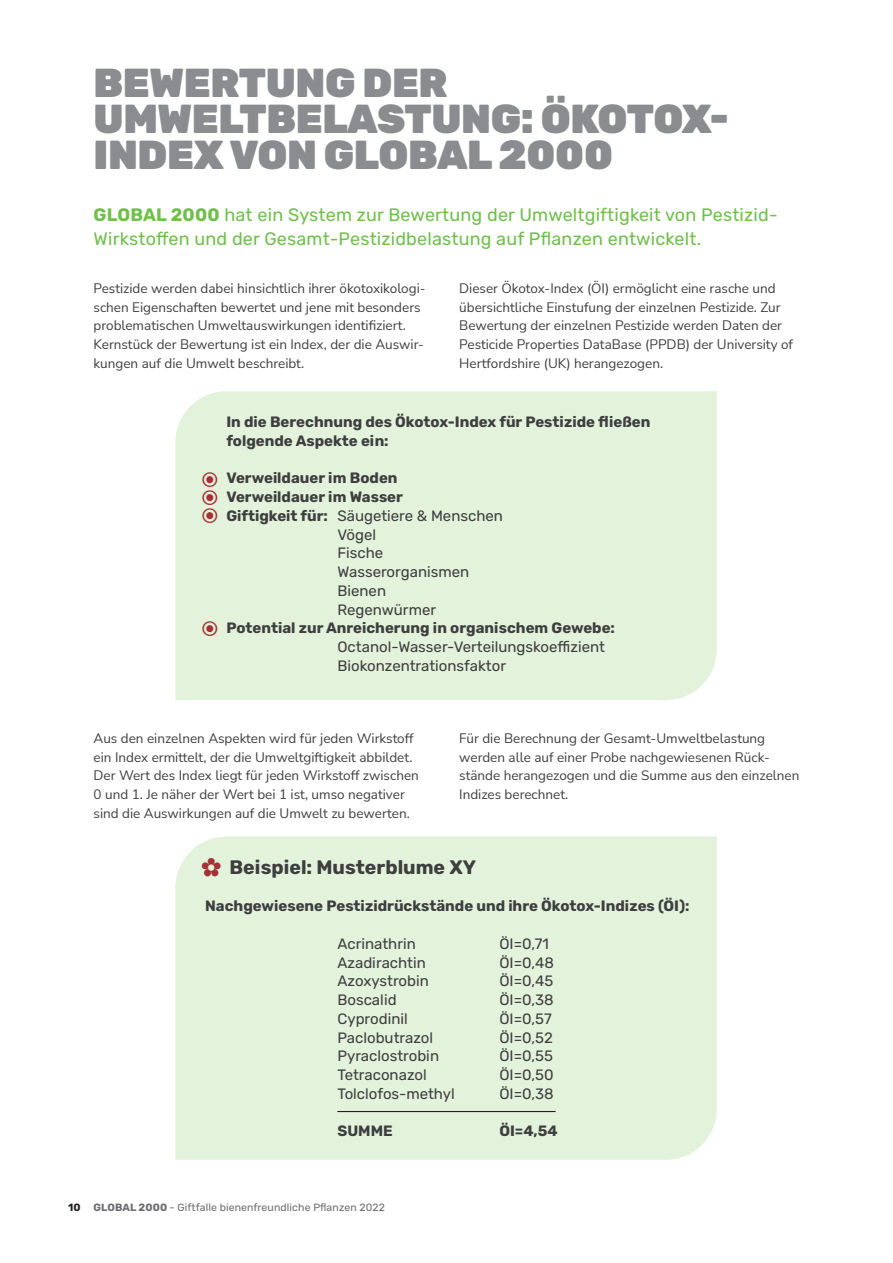
<style>
.page{position:relative;width:893px;height:1263px;background:#fff}
.page>*{position:absolute;margin:0;border:0;box-sizing:border-box;transform-origin:0 0}
.t1{font:900 40.5px/36px "Rubik";letter-spacing:-.01em;color:#8a8c8f}
.t2{font:700 19.5px "Rubik";color:#3e3e3f}
.t3{font:18px/24px "Rubik";letter-spacing:.01em;color:#70bf4c}
.t4{font:15px/18.8px "Rubik";color:#3e3e3f}
.t5{font:700 15px/18.8px "Rubik";color:#3e3e3f}
.t6{font:13.5px/18.8px "Nunito Sans";color:#3e3e3f}
.t7{font:10.5px "Rubik";letter-spacing:.01em;color:#6c6d70}
.s1{font-weight:700}
.s2{font-weight:700;color:#231f20}
</style>
<div class="page">
<div style="left:175px;top:391px;width:542px;height:309px;background:#e2f2db"></div>
<div style="left:175px;top:836px;width:542px;height:324px;background:#e2f2db"></div>
<hr style="left:337px;top:1111px;width:219px;height:1px;background:#231f20">
<svg style="left:203px;top:472px;width:14px;height:51px"></svg>
<svg style="left:203px;top:621px;width:14px;height:15px"></svg>
<svg style="left:202px;top:858px;width:19px;height:18px"></svg>
<h1 class="t1" style="left:94px;top:66px;width:637px">BEWERTUNG DER<br>UMWELTBELASTUNG: ÖKOTOX-<br>INDEX VON GLOBAL 2000</h1>
<h3 class="t3" style="left:94px;top:203px;width:686px"><span class="s1">GLOBAL 2000</span> hat ein System zur Bewertung der Umweltgiftigkeit von Pestizid-<br>Wirkstoffen und der Gesamt-Pestizidbelastung auf Pflanzen entwickelt.</h3>
<p class="t6" style="left:94px;top:278px;width:334px">Pestizide werden dabei hinsichtlich ihrer ökotoxikologi&shy;schen Eigenschaften bewertet und jene mit besonders problematischen Umweltauswirkungen identifiziert.<br>Kernstück der Bewertung ist ein Index, der die Auswir&shy;kungen auf die Umwelt beschreibt.</p>
<p class="t6" style="left:459px;top:278px;width:335px">Dieser Ökotox-Index (ÖI) ermöglicht eine rasche und übersichtliche Einstufung der einzelnen Pestizide. Zur Bewertung der einzelnen Pestizide werden Daten der Pesticide Properties DataBase (PPDB) der University of Hertfordshire (UK) herangezogen.</p>
<p class="t5" style="left:226px;top:413px;width:426px">In die Berechnung des Ökotox-Index für Pestizide fließen folgende Aspekte ein:</p>
<p class="t5" style="left:226px;top:469px;width:173px">Verweildauer im Boden</p>
<p class="t5" style="left:226px;top:488px;width:178px">Verweildauer im Wasser</p>
<p class="t4" style="left:226px;top:507px;width:278px"><span class="s1">Giftigkeit für:</span> Säugetiere &amp; Menschen</p>
<p class="t4" style="left:337px;top:525px;width:40px">Vögel</p>
<p class="t4" style="left:337px;top:544px;width:47px">Fische</p>
<p class="t4" style="left:337px;top:563px;width:133px">Wasserorganismen</p>
<p class="t4" style="left:337px;top:582px;width:50px">Bienen</p>
<p class="t4" style="left:337px;top:600px;width:100px">Regenwürmer</p>
<p class="t5" style="left:226px;top:619px;width:390px">Potential zur Anreicherung in organischem Gewebe:</p>
<p class="t4" style="left:337px;top:638px;width:269px">Octanol-Wasser-Verteilungskoeffizient<br>Biokonzentrationsfaktor</p>
<p class="t6" style="left:94px;top:728px;width:327px">Aus den einzelnen Aspekten wird für jeden Wirkstoff ein Index ermittelt, der die Umweltgiftigkeit abbildet.<br>Der Wert des Index liegt für jeden Wirkstoff zwischen 0 und 1. Je näher der Wert bei 1 ist, umso negativer sind die Auswirkungen auf die Umwelt zu bewerten.</p>
<p class="t6" style="left:459px;top:728px;width:342px">Für die Berechnung der Gesamt-Umweltbelastung werden alle auf einer Probe nachgewiesenen Rück&shy;stände herangezogen und die Summe aus den einzelnen Indizes berechnet.</p>
<h2 class="t2" style="left:229px;top:856px;width:248px">Beispiel: Musterblume XY</h2>
<p class="t5" style="left:205px;top:897px;width:486px">Nachgewiesene Pestizidrückstände und ihre Ökotox-Indizes (ÖI):</p>
<p class="t4" style="left:337px;top:935px;width:80px">Acrinathrin</p>
<p class="t4" style="left:499px;top:935px;width:51px">ÖI=0,71</p>
<p class="t4" style="left:337px;top:953px;width:90px">Azadirachtin</p>
<p class="t4" style="left:499px;top:953px;width:56px">ÖI=0,48</p>
<p class="t4" style="left:337px;top:972px;width:93px">Azoxystrobin</p>
<p class="t4" style="left:499px;top:972px;width:55px">ÖI=0,45</p>
<p class="t4" style="left:337px;top:991px;width:61px">Boscalid</p>
<p class="t4" style="left:499px;top:991px;width:56px">ÖI=0,38</p>
<p class="t4" style="left:337px;top:1010px;width:72px">Cyprodinil</p>
<p class="t4" style="left:499px;top:1010px;width:54px">ÖI=0,57</p>
<p class="t4" style="left:337px;top:1028px;width:97px">Paclobutrazol</p>
<p class="t4" style="left:499px;top:1028px;width:55px">ÖI=0,52</p>
<p class="t4" style="left:337px;top:1047px;width:103px">Pyraclostrobin</p>
<p class="t4" style="left:499px;top:1047px;width:55px">ÖI=0,55</p>
<p class="t4" style="left:337px;top:1066px;width:91px">Tetraconazol</p>
<p class="t4" style="left:499px;top:1066px;width:56px">ÖI=0,50</p>
<p class="t4" style="left:337px;top:1085px;width:119px">Tolclofos-methyl</p>
<p class="t4" style="left:499px;top:1085px;width:56px">ÖI=0,38</p>
<p class="t5" style="left:337px;top:1122px;width:57px">SUMME</p>
<p class="t5" style="left:499px;top:1122px;width:60px">ÖI=4,54</p>
<p class="t7" style="left:68px;top:1201px;width:318px"><span class="s2">10</span> <span class="s1">GLOBAL 2000</span> - Giftfalle bienenfreundliche Pflanzen 2022</p>
</div>
